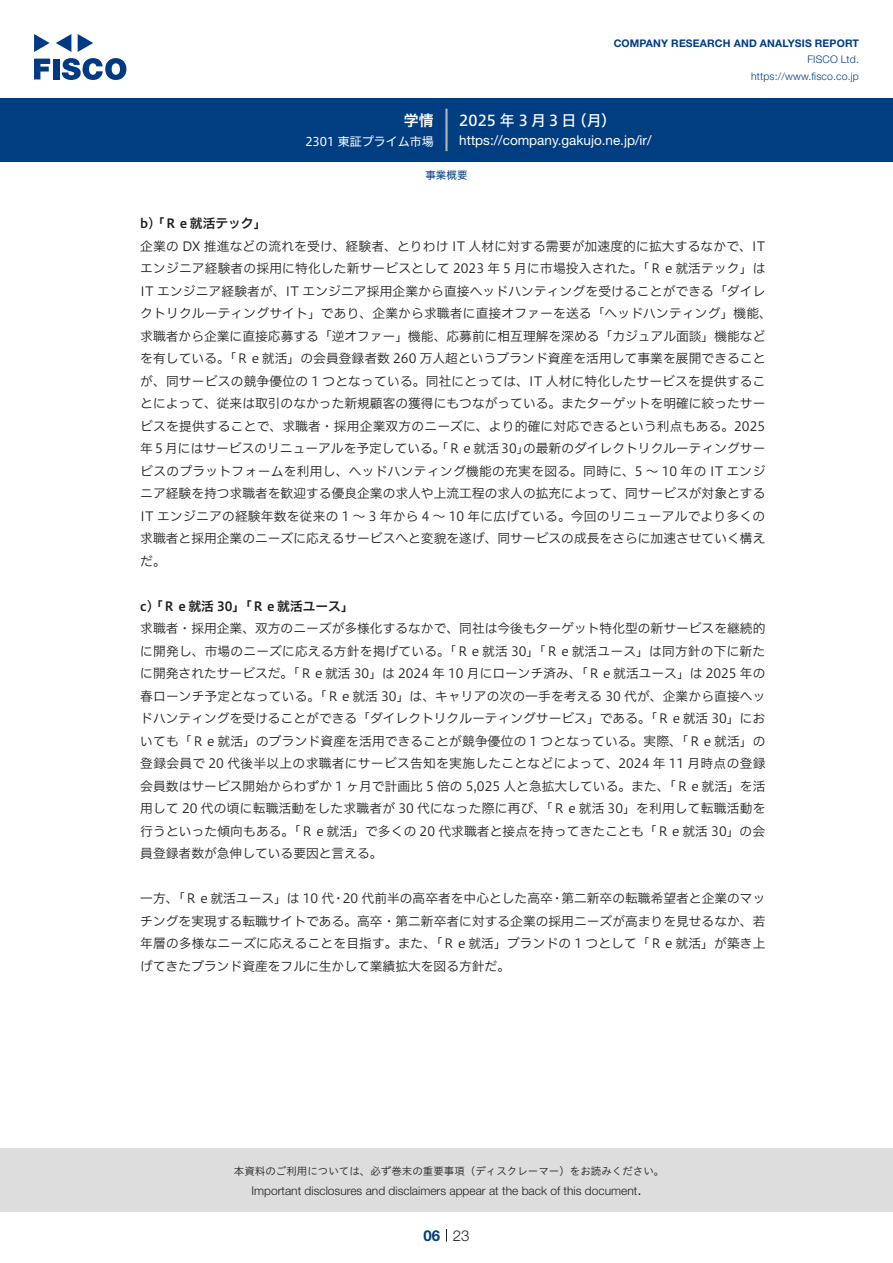
<style>
.page{position:relative;width:893px;height:1263px;background:#fff}
.page>*{position:absolute;margin:0;border:0;box-sizing:border-box;transform-origin:0 0}
.t1{font:15px "Hiragino UD Sans F Std N W5";letter-spacing:.21em;color:#fff}
.t2{font:300 15px "Helvetica Neue LT Std";color:#231f20}
.t3{font:15px "Hiragino UD Sans F Std N W6";color:#fff}
.t4{font:700 15px "Helvetica Neue LT Std";color:#003d81}
.t5{font:13.5px "Helvetica Neue LT Std";color:#fff}
.本文3mm{font:12.75px/22.5px "Hiragino UD Sans F Std N W3";letter-spacing:.005em;color:#231f20}
.小タイトル3mm{font:12.75px "Hiragino UD Sans F Std N W6";color:#231f20}
.t6{font:300 12px "Helvetica Neue LT Std";color:#231f20}
.t7{font:12px "Hiragino UD Sans F Std N W4";color:#fff}
.t8{font:10.5px "Hiragino UD Sans Std W3";color:#231f20}
.t9{font:700 10.5px "Helvetica Neue LT Std";letter-spacing:.015em;color:#003d81}
.t10{font:300 10.5px/16.5px "Helvetica Neue LT Std";letter-spacing:.015em;color:#003d81;text-align:right}
.ヘッダー{font:10.5px "Hiragino UD Sans F Std N W4";color:#003d81}
</style>
<div class="page">
<div style="left:0;top:1148px;width:893px;height:64px;background:#ddd"></div>
<svg style="left:34px;top:59px;width:16px;height:20px"></svg>
<div style="left:53px;top:59px;width:6px;height:20px;background:#003a83"></div>
<svg style="left:62px;top:58px;width:64px;height:22px"></svg>
<svg style="left:34px;top:34px;width:16px;height:18px"></svg>
<svg style="left:78px;top:34px;width:15px;height:18px"></svg>
<svg style="left:56px;top:34px;width:15px;height:18px"></svg>
<div style="left:0;top:98px;width:893px;height:64px;background:#003d81"></div>
<hr style="left:445px;top:109px;width:3px;height:42px;background:#b5b5b6">
<svg style="left:446px;top:1229px;width:1px;height:13px"></svg>
<p class="t3" style="left:404px;top:109px;width:31px">学情</p>
<p class="t7" style="left:305px;top:132px;width:130px">2301 東証プライム市場</p>
<p class="t9" style="left:614px;top:37px;width:247px">COMPANY RESEARCH AND ANALYSIS REPORT</p>
<p class="t10" style="left:751px;top:51px;width:109px">FISCO Ltd. https://www.fisco.co j p.</p>
<p class="t1" style="left:459px;top:109px;width:119px">2025年3月3日</p>
<p class="t1" style="left:572px;top:109px;width:46px">（月(</p>
<p class="t5" style="left:459px;top:132px;width:194px">https://company.gakujo. n e j p. /i r/</p>
<p class="ヘッダー" style="left:425px;top:167px;width:43px">事業概要</p>
<p class="小タイトル3mm" style="left:140px;top:214px;width:128px">b) 「Ｒｅ就活テック「</p>
<p class="本文3mm" style="left:140px;top:234px;width:627px">企業の DX 推進などの流れを受け、経験者、とりわけ IT 人材に対する需要が加速度的に拡大するなかで、IT</p>
<p class="本文3mm" style="left:140px;top:256px;width:627px">エンジニア経験者の採用に特化した新サービスとして 2023 年 5 月に市場投入された。「Ｒｅ就活テック」は</p>
<p class="本文3mm" style="left:140px;top:279px;width:627px">IT エンジニア経験者が、IT エンジニア採用企業から直接ヘッドハンティングを受けることができる「ダイレ</p>
<p class="本文3mm" style="left:140px;top:301px;width:633px">クトリクルーティングサイト」であり、企業から求職者に直接オファーを送る「ヘッドハンティング」機能、</p>
<p class="本文3mm" style="left:140px;top:324px;width:627px">求職者から企業に直接応募する「逆オファー」機能、応募前に相互理解を深める「カジュアル面談」機能など</p>
<p class="本文3mm" style="left:140px;top:346px;width:627px">を有している。「Ｒｅ就活」の会員登録者数 260 万人超というブランド資産を活用して事業を展開できること</p>
<p class="本文3mm" style="left:140px;top:369px;width:627px">が、同サービスの競争優位の 1 つとなっている。同社にとっては、IT 人材に特化したサービスを提供するこ</p>
<p class="本文3mm" style="left:140px;top:391px;width:627px">とによって、従来は取引のなかった新規顧客の獲得にもつながっている。またターゲットを明確に絞ったサー</p>
<p class="本文3mm" style="left:140px;top:414px;width:626px">ビスを提供することで、求職者・採用企業双方のニーズに、より的確に対応できるという利点もある。2025</p>
<p class="本文3mm" style="left:523px;top:436px;width:244px">の最新のダイレクトリクルーティングサー</p>
<p class="本文3mm" style="left:140px;top:436px;width:627px">年 5 月にはサービスのリニューアルを予定している。「Ｒｅ就活 30」<br>ビスのプラットフォームを利用し、ヘッドハンティング機能の充実を図る。同時に、5 〜 10 年の IT エンジニア経験を持つ求職者を歓迎する優良企業の求人や上流工程の求人の拡充によって、同サービスが対象とするIT エンジニアの経験年数を従来の 1 〜 3 年から 4 〜 10 年に広げている。今回のリニューアルでより多くの求職者と採用企業のニーズに応えるサービスへと変貌を遂げ、同サービスの成長をさらに加速させていく構えだ。</p>
<p class="小タイトル3mm" style="left:140px;top:596px;width:215px">c) 「Ｒｅ就活 30」「Ｒｅ就活ユース「</p>
<p class="本文3mm" style="left:140px;top:616px;width:627px;text-align:justify">求職者・採用企業、双方のニーズが多様化するなかで、同社は今後もターゲット特化型の新サービスを継続的に開発し、市場のニーズに応える方針を掲げている。「Ｒｅ就活 30」「Ｒｅ就活ユース」は同方針の下に新たに開発されたサービスだ。「Ｒｅ就活 30」は 2024 年 10 月にローンチ済み、「Ｒｅ就活ユース」は 2025 年の春ローンチ予定となっている。「Ｒｅ就活 30」は、キャリアの次の一手を考える 30 代が、企業から直接ヘッドハンティングを受けることができる「ダイレクトリクルーティングサービス」である。「Ｒｅ就活 30」においても「Ｒｅ就活」のブランド資産を活用できることが競争優位の 1 つとなっている。実際、「Ｒｅ就活」の登録会員で 20 代後半以上の求職者にサービス告知を実施したことなどによって、2024 年 11 月時点の登録会員数はサービス開始からわずか 1 ヶ月で計画比 5 倍の 5,025 人と急拡大している。また、「Ｒｅ就活」を活用して 20 代の頃に転職活動をした求職者が 30 代になった際に再び、「Ｒｅ就活 30」を利用して転職活動を行うといった傾向もある。「Ｒｅ就活」で多くの 20 代求職者と接点を持ってきたことも「Ｒｅ就活 30」の会員登録者数が急伸している要因と言える。</p>
<p class="本文3mm" style="left:561px;top:886px;width:205px">第二新卒の転職希望者と企業のマッ</p>
<p class="本文3mm" style="left:343px;top:886px;width:211px">20 代前半の高卒者を中心とした高卒</p>
<p class="本文3mm" style="left:140px;top:886px;width:627px">一方、「Ｒｅ就活ユース」は 10 代<br>チングを実現する転職サイトである。高卒・第二新卒者に対する企業の採用ニーズが高まりを見せるなか、若年層の多様なニーズに応えることを目指す。また、「Ｒｅ就活」ブランドの 1 つとして「Ｒｅ就活」が築き上げてきたブランド資産をフルに生かして業績拡大を図る方針だ。</p>
<p class="本文3mm" style="left:332px;top:886px;width:14px">・</p>
<p class="本文3mm" style="left:551px;top:886px;width:14px">・</p>
<p class="t8" style="left:234px;top:1163px;width:432px">本資料のご利用については、必ず巻末の重要事項（ディスクレーマー）をお読みください。</p>
<p class="t2" style="left:637px;top:1180px;width:6px">.</p>
<p class="t6" style="left:251px;top:1183px;width:387px">Important disclosures and disclaimers appear at the back of this document</p>
<p class="t4" style="left:423px;top:1226px;width:18px">06</p>
<p class="t2" style="left:453px;top:1226px;width:18px">23</p>
</div>
